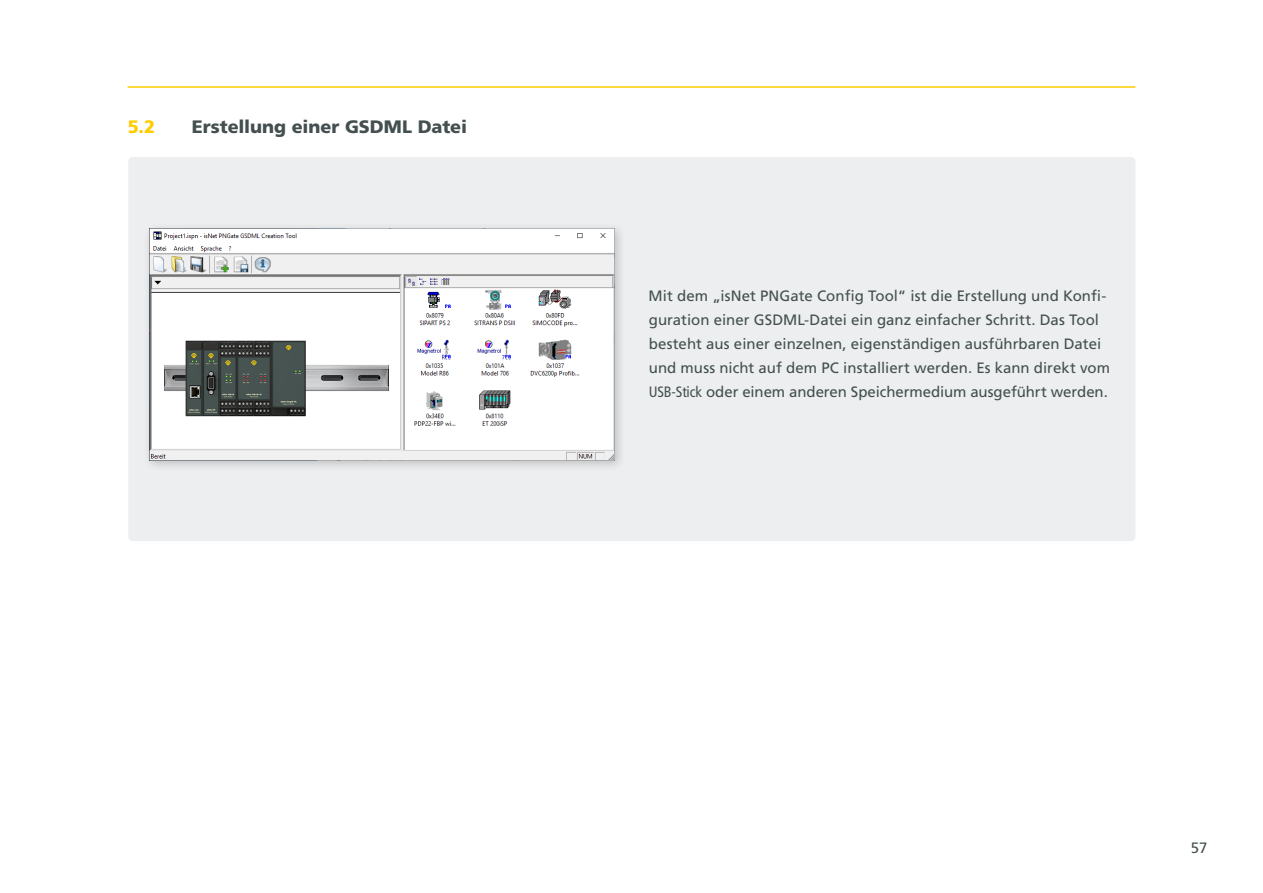
<style>
.page{position:relative;width:1263px;height:893px;background:#fff}
.page>*{position:absolute;margin:0;border:0;box-sizing:border-box;transform-origin:0 0}
.t1{font:900 18px "Frutiger LT Std";letter-spacing:-.005em;color:#444f50}
.t2{font:900 18px "Frutiger LT Std";color:#fc0}
.t3{font:15px/24px "Frutiger LT Std";color:#444f50}
.s1{font-stretch:condensed}
</style>
<div class="page">
<div style="left:128px;top:157px;width:1007px;height:384px;background:#eceeef;border-radius:4px"></div>
<hr style="left:128px;top:86px;width:1007px;height:2px;background:#fc0">
<div style="left:143px;top:222px;width:484px;height:250px;background:#000;opacity:.2"></div>
<img style="left:149px;top:228px;width:465px;height:232px">
<p class="t2" style="left:128px;top:116px;width:29px">5.2</p>
<p class="t1" style="left:192px;top:116px;width:277px">Erstellung einer GSDML Datei</p>
<p class="t3" style="left:649px;top:284px;width:463px">Mit dem „isNet PNGate Config Tool“ ist die Erstellung und Konfi&shy;guration einer GSDML-Datei ein ganz einfacher Schritt. Das Tool besteht aus einer einzelnen, eigenständigen ausführbaren Datei und muss nicht auf dem PC installiert werden. Es kann direkt vom <span class="s1">USB-Stick</span> oder einem anderen Speichermedium ausgeführt werden.</p>
<p class="t3" style="left:1191px;top:836px;width:18px">57</p>
</div>
